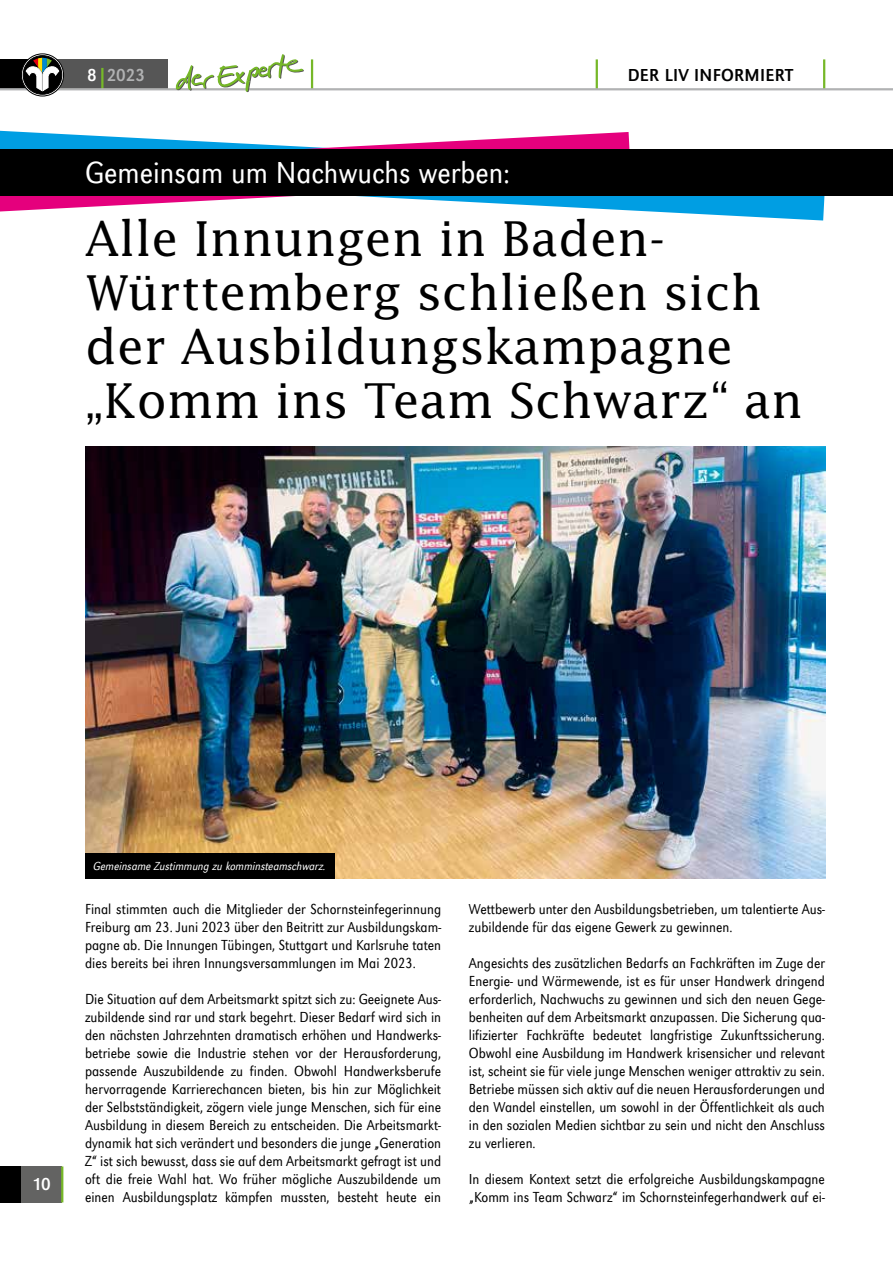
<style>
.page{position:relative;width:893px;height:1263px;background:#fff}
.page>*{position:absolute;margin:0;border:0;box-sizing:border-box;transform-origin:0 0}
.t1{font:48px/54px "Lucida Std";color:#000}
.t2{font:300 31.5px "EXPERTEURW Grot T Extracond";color:#fff}
.t3{font:condensed 18px "EXPERTEURW Grot T";letter-spacing:.015em;color:#000}
.t4{font:condensed 18px "EXPERTEURW Grot T";color:#b1b2b3}
.t5{font:condensed 18px "EXPERTEURW Grot T";color:#fff}
.t6{font:300 15px/18px "EXPERTEURW Grot T Extracond";color:#000;text-align:justify}
.t7{font:12px "EXPERTEURW Grot T Extracond L Ital";color:#fff}
.s1{color:#fff}
</style>
<div class="page">
<hr style="left:311px;top:59px;width:2px;height:30px;background:#76b828">
<hr style="left:596px;top:59px;width:2px;height:30px;background:#76b828">
<hr style="left:823px;top:59px;width:2px;height:30px;background:#76b828">
<div style="left:0;top:59px;width:28px;height:30px;background:#000"></div>
<div style="left:51px;top:59px;width:117px;height:30px;background:#565656"></div>
<hr style="left:101px;top:68px;width:2px;height:21px;background:#76b828">
<div style="left:0;top:1166px;width:21px;height:36px;background:#000"></div>
<div style="left:21px;top:1166px;width:41px;height:36px;background:#636362"></div>
<hr style="left:61px;top:1166px;width:2px;height:36px;background:#76b828">
<hr style="left:0;top:88px;width:893px;height:2px;background:#b1b2b3">
<svg style="left:176px;top:54px;width:128px;height:38px"></svg>
<svg style="left:21px;top:54px;width:43px;height:42px"></svg>
<div style="left:21px;top:54px;width:43px;height:42px;border:1px solid #000;border-radius:50%"></div>
<div style="left:23px;top:56px;width:39px;height:38px;background:#000;border-radius:50%"></div>
<div style="left:23px;top:56px;width:39px;height:38px;border:1px solid #000;border-radius:50%"></div>
<svg style="left:26px;top:58px;width:33px;height:33px"></svg>
<svg style="left:0;top:131px;width:826px;height:89px"></svg>
<svg style="left:0;top:132px;width:631px;height:79px"></svg>
<img style="left:85px;top:446px;width:740px;height:432px">
<div style="left:85px;top:853px;width:250px;height:25px;background:#000"></div>
<div style="left:0;top:149px;width:893px;height:46px;background:#000"></div>
<p class="t4" style="left:87px;top:65px;width:60px"><span class="s1">8</span> 2023</p>
<h2 class="t2" style="left:85px;top:154px;width:426px">Gemeinsam um Nachwuchs werben:</h2>
<p class="t3" style="left:628px;top:65px;width:167px">DER LIV INFORMIERT</p>
<h1 class="t1" style="left:85px;top:211px;width:719px">Alle Innungen in Baden-<br>Württemberg schließen sich der Ausbildungskampagne „Komm ins Team Schwarz“ an</h1>
<p class="t5" style="left:32px;top:1174px;width:20px">10</p>
<p class="t7" style="left:94px;top:859px;width:234px">Gemeinsame Zustimmung zu komminsteamschwarz.</p>
<p class="t6" style="left:85px;top:900px;width:358px">Final stimmten auch die Mitglieder der Schornsteinfegerinnung Freiburg am 23. Juni 2023 über den Beitritt zur Ausbildungskam&shy;pagne ab. Die Innungen Tübingen, Stuttgart und Karlsruhe taten dies bereits bei ihren Innungsversammlungen im Mai 2023.</p>
<p class="t6" style="left:85px;top:990px;width:358px">Die Situation auf dem Arbeitsmarkt spitzt sich zu: Geeignete Aus&shy;zubildende sind rar und stark begehrt. Dieser Bedarf wird sich in den nächsten Jahrzehnten dramatisch erhöhen und Handwerks&shy;betriebe sowie die Industrie stehen vor der Herausforderung, passende Auszubildende zu finden. Obwohl Handwerksberufe hervorragende Karrierechancen bieten, bis hin zur Möglichkeit der Selbstständigkeit, zögern viele junge Menschen, sich für eine Ausbildung in diesem Bereich zu entscheiden. Die Arbeitsmarkt&shy;dynamik hat sich verändert und besonders die junge „Generation Z“ ist sich bewusst, dass sie auf dem Arbeitsmarkt gefragt ist und oft die freie Wahl hat. Wo früher mögliche Auszubildende um einen Ausbildungsplatz kämpfen mussten, besteht heute ein</p>
<p class="t6" style="left:469px;top:900px;width:358px">Wettbewerb unter den Ausbildungsbetrieben, um talentierte Aus&shy;zubildende für das eigene Gewerk zu gewinnen.</p>
<p class="t6" style="left:469px;top:954px;width:358px">Angesichts des zusätzlichen Bedarfs an Fachkräften im Zuge der Energie- und Wärmewende, ist es für unser Handwerk dringend erforderlich, Nachwuchs zu gewinnen und sich den neuen Gege&shy;benheiten auf dem Arbeitsmarkt anzupassen. Die Sicherung qua&shy;lifizierter Fachkräfte bedeutet langfristige Zukunftssicherung.<br>Obwohl eine Ausbildung im Handwerk krisensicher und relevant ist, scheint sie für viele junge Menschen weniger attraktiv zu sein.<br>Betriebe müssen sich aktiv auf die neuen Herausforderungen und den Wandel einstellen, um sowohl in der Öffentlichkeit als auch in den sozialen Medien sichtbar zu sein und nicht den Anschluss zu verlieren.</p>
<p class="t6" style="left:469px;top:1170px;width:358px">In diesem Kontext setzt die erfolgreiche Ausbildungskampagne „Komm ins Team Schwarz“ im Schornsteinfegerhandwerk auf ei-</p>
</div>
